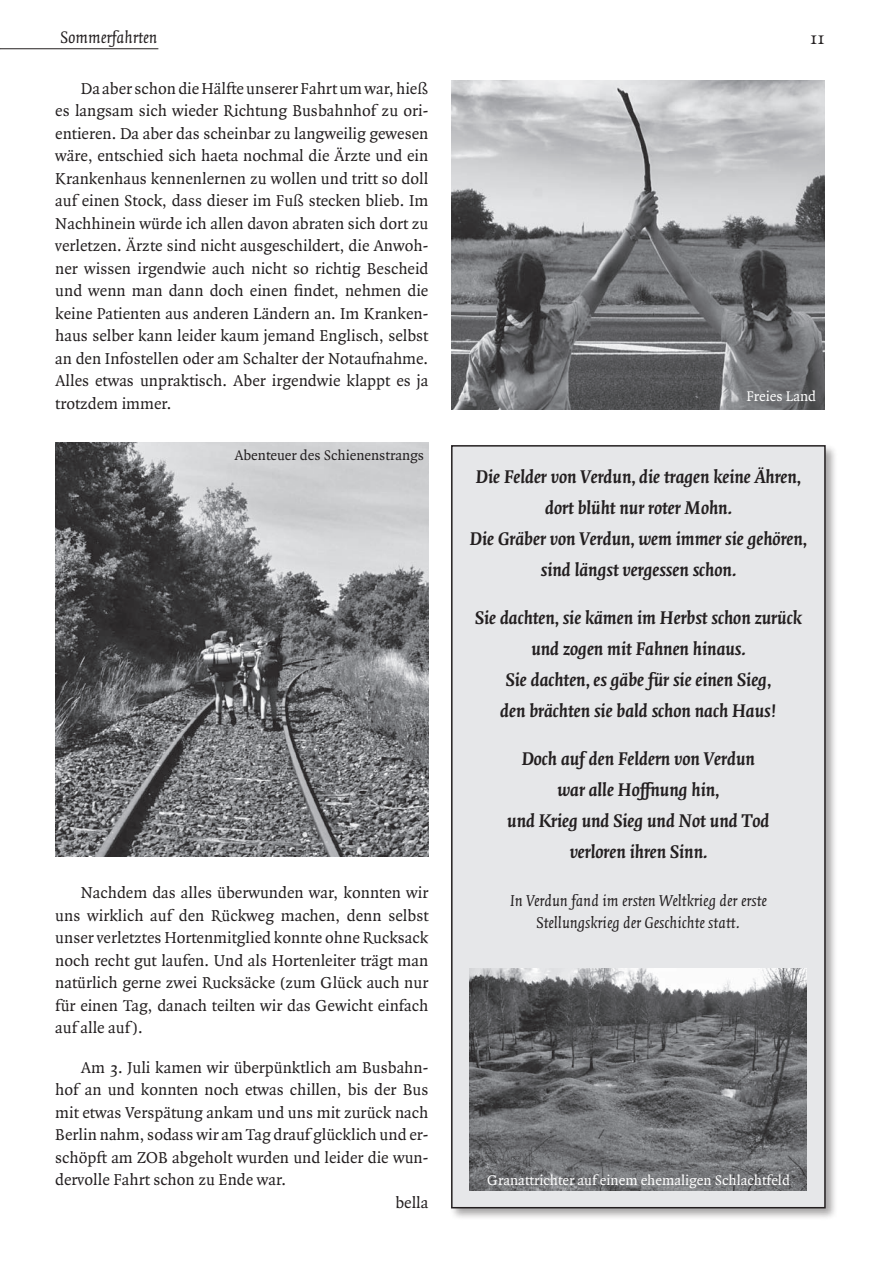
<style>
.page{position:relative;width:893px;height:1263px;background:#fff}
.page>*{position:absolute;margin:0;border:0;box-sizing:border-box;transform-origin:0 0}
.t1{font:italic 700 19.5px/31px "Quadraat OT";color:#231f20;text-align:center}
.t2{font:18.75px "Quadraat OT";color:#231f20}
.t3{font:italic 18px "Quadraat OT";color:#231f20}
.t4{font:16.95px/22.5px "Quadraat OT";color:#231f20;text-align:justify}
.t5{font:italic 16.95px/22.5px "Quadraat OT";color:#231f20;text-align:center}
.t6{font:15px "Quadraat OT";color:#fff}
.t7{font:15px "Quadraat OT";color:#231f20}
</style>
<div class="page">
<hr style="left:0;top:48px;width:158px;height:1px;background:#231f20">
<img style="left:55px;top:442px;width:373px;height:414px">
<img style="left:452px;top:81px;width:373px;height:328px">
<div style="left:449px;top:443px;width:388px;height:777px;background:#231f20;opacity:.4"></div>
<div style="left:452px;top:446px;width:373px;height:762px;background:#e6e7e9"></div>
<div style="left:451px;top:445px;width:375px;height:763px;border:2px solid #231f20"></div>
<img style="left:469px;top:968px;width:338px;height:223px">
<p class="t3" style="left:60px;top:28px;width:99px">Sommerfahrten</p>
<p class="t2" style="left:810px;top:28px;width:16px">11</p>
<p class="t4" style="left:55px;top:77px;width:375px;text-indent:26px">Da aber schon die Hälfte unserer Fahrt um war, hieß es langsam sich wieder Richtung Busbahnhof zu ori&shy;entieren. Da aber das scheinbar zu langweilig gewesen wäre, entschied sich haeta nochmal die Ärzte und ein Krankenhaus kennenlernen zu wollen und tritt so doll auf einen Stock, dass dieser im Fuß stecken blieb. Im Nachhinein würde ich allen davon abraten sich dort zu verletzen. Ärzte sind nicht ausgeschildert, die Anwoh&shy;ner wissen irgendwie auch nicht so richtig Bescheid und wenn man dann doch einen findet, nehmen die keine Patienten aus anderen Ländern an. Im Kranken&shy;haus selber kann leider kaum jemand Englisch, selbst an den Infostellen oder am Schalter der Notaufnahme.<br>Alles etwas unpraktisch. Aber irgendwie klappt es ja trotzdem immer.</p>
<p class="t6" style="left:746px;top:388px;width:71px">Freies Land</p>
<p class="t7" style="left:234px;top:447px;width:191px">Abenteuer des Schienenstrangs</p>
<p class="t4" style="left:55px;top:882px;width:375px;text-indent:26px">Nachdem das alles überwunden war, konnten wir uns wirklich auf den Rückweg machen, denn selbst unser verletztes Hortenmitglied konnte ohne Rucksack noch recht gut laufen. Und als Hortenleiter trägt man natürlich gerne zwei Rucksäcke (zum Glück auch nur für einen Tag, danach teilten wir das Gewicht einfach auf alle auf ).</p>
<p class="t4" style="left:81px;top:1056px;width:349px">Am 3. Juli kamen wir überpünktlich am Busbahn-</p>
<p class="t4" style="left:55px;top:1079px;width:375px">hof an und konnten noch etwas chillen, bis der Bus</p>
<p class="t4" style="left:55px;top:1101px;width:375px">mit etwas Verspätung ankam und uns mit zurück nach</p>
<p class="t4" style="left:55px;top:1124px;width:375px">Berlin nahm, sodass wir am Tag drauf glücklich und er-</p>
<p class="t4" style="left:55px;top:1146px;width:375px">schöpft am ZOB abgeholt wurden und leider die wun-</p>
<p class="t4" style="left:55px;top:1169px;width:232px">dervolle Fahrt schon zu Ende war.</p>
<p class="t4" style="left:395px;top:1191px;width:35px">bella</p>
<p class="t1" style="left:470px;top:461px;width:338px">Die Felder von Verdun, die tragen keine Ähren, dort blüht nur roter Mohn.<br>Die Gräber von Verdun, wem immer sie gehören, sind längst vergessen schon.</p>
<p class="t1" style="left:475px;top:602px;width:328px">Sie dachten, sie kämen im Herbst schon zurück und zogen mit Fahnen hinaus.<br>Sie dachten, es gäbe für sie einen Sieg,<br>den brächten sie bald schon nach Haus!</p>
<p class="t1" style="left:507px;top:743px;width:264px">Doch auf den Feldern von Verdun war alle Hoffnung hin,<br>und Krieg und Sieg und Not und Tod verloren ihren Sinn.</p>
<p class="t5" style="left:510px;top:890px;width:258px">In Verdun fand im ersten Weltkrieg der erste<br>Stellungskrieg der Geschichte statt.</p>
<p class="t6" style="left:487px;top:1172px;width:304px">Granattrichter auf einem ehemaligen Schlachtfeld</p>
</div>
